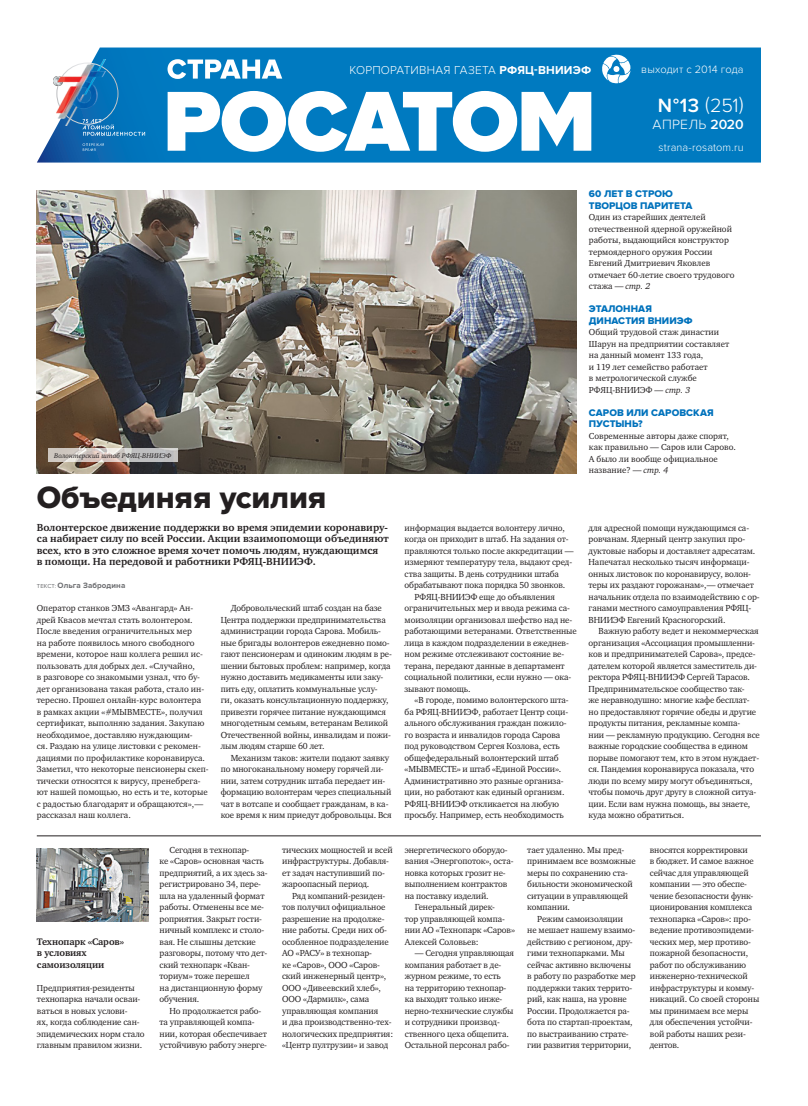
<style>
.page{position:relative;width:808px;height:1106px;background:#fff}
.page>*{position:absolute;margin:0;border:0;box-sizing:border-box;transform-origin:0 0}
.Заголовок_2{font:32px "Proxima Nova Extrabld";letter-spacing:-.01em;color:#231f20}
.t1{font:300 19.9px "Proxima Nova";color:#fff}
.t2{font:300 13.9px "Proxima Nova";letter-spacing:.02em;color:#fff}
.t3{font:300 11.9px "Proxima Nova";letter-spacing:.02em;color:#fff}
.t4{font:300 11px "Proxima Nova";letter-spacing:.01em;color:#fff}
.Лид{font:700 10.5px/11.5px "Charter ITC";color:#231f20}
.text-0{font:10px/11.5px "Proxima Nova Extrabld";color:#0072bc}
.Текст_сноски{font:700 9.7px/11.5px "Charter ITC";letter-spacing:-.01em;color:#231f20}
.text-main_new{font:9px/11.5px "Charter ITC";letter-spacing:-.01em;color:#231f20}
.text-main_new_0{font:8.9px/11.5px "Charter ITC";color:#231f20}
.Продолжение_на_стр{font:700 8px "Proxima Nova";letter-spacing:.01em;color:#6c6d70}
.подпись_к_фото{font:italic 7px "Charter ITC";color:#231f20}
.s1{font-weight:700}
.s2{font-weight:600}
.s3{font-style:italic}
.s4{font-weight:400;font-size:6px}
</style>
<div class="page">
<svg style="left:37px;top:47px;width:724px;height:115px;background:#0d7ec1"></svg>
<svg style="left:599px;top:51px;width:36px;height:33px"></svg>
<hr style="left:37px;top:835px;width:724px;height:1px;background:#231f20">
<img style="left:53px;top:59px;width:61px;height:67px">
<svg style="left:83px;top:143px;width:21px;height:8px"></svg>
<svg style="left:82px;top:119px;width:63px;height:17px"></svg>
<svg style="left:167px;top:59px;width:115px;height:20px"></svg>
<svg style="left:168px;top:91px;width:423px;height:61px"></svg>
<img style="left:37px;top:848px;width:111px;height:73px">
<img style="left:37px;top:191px;width:540px;height:282px">
<svg style="left:48px;top:448px;width:129px;height:13px;background:#cec9c5"></svg>
<p class="подпись_к_фото" style="left:54px;top:451px;width:119px">Волонтерский штаб РФЯЦ-ВНИИЭФ</p>
<p class="Заголовок_2" style="left:37px;top:478px;width:291px">Объединяя усилия</p>
<p class="t3" style="left:350px;top:63px;width:243px">КОРПОРАТИВНАЯ ГАЗЕТА <span class="s1">РФЯЦ-ВНИИЭФ</span></p>
<p class="t4" style="left:641px;top:63px;width:104px">выходит с 2014 года</p>
<p class="t1" style="left:658px;top:94px;width:87px"><span class="s2">N°13</span> (251)</p>
<p class="t2" style="left:653px;top:116px;width:93px">АПРЕЛЬ <span class="s2">2020</span></p>
<p class="t4" style="left:658px;top:141px;width:87px">strana-rosatom.ru</p>
<p class="text-0" style="left:589px;top:188px;width:105px">60 ЛЕТ В СТРОЮ<br>ТВОРЦОВ ПАРИТЕТА</p>
<p class="text-main_new_0" style="left:589px;top:211px;width:147px">Один из старейших деятелей отечественной ядерной оружейной работы, выдающийся конструктор термоядерного оружия России<br>Евгений Дмитриевич Яковлев отмечает 60-летие своего трудового стажа — <span class="s3">стр. 2</span></p>
<p class="text-0" style="left:589px;top:303px;width:105px">ЭТАЛОННАЯ<br>ДИНАСТИЯ ВНИИЭФ</p>
<p class="text-main_new_0" style="left:589px;top:326px;width:142px">Общий трудовой стаж династии<br>Шарун на предприятии составляет на данный момент 133 года,<br>и 119 лет семейство работает<br>в метрологической службе<br>РФЯЦ-ВНИИЭФ — <span class="s3">стр. 3</span></p>
<p class="text-0" style="left:589px;top:407px;width:126px">САРОВ ИЛИ САРОВСКАЯ<br>ПУСТЫНЬ?</p>
<p class="text-main_new_0" style="left:589px;top:430px;width:149px">Современные авторы даже спорят, как правильно — Саров или Сарово.<br>А было ли вообще официальное название? — <span class="s3">стр. 4</span></p>
<p class="Лид" style="left:37px;top:521px;width:354px">Волонтерское движение поддержки во время эпидемии коронавиру&shy;са набирает силу по всей России. Акции взаимопомощи объединяют всех, кто в это сложное время хочет помочь людям, нуждающимся<br>в помощи. На передовой и работники РФЯЦ-ВНИИЭФ.</p>
<p class="Продолжение_на_стр" style="left:37px;top:581px;width:90px"><span class="s4">ТЕКСТ:</span> Ольга Забродина</p>
<p class="text-main_new_0" style="left:37px;top:602px;width:173px">Оператор станков ЭМЗ «Авангард» Ан&shy;дрей Квасов мечтал стать волонтером.<br>После введения ограничительных мер<br>на работе появилось много свободного времени, которое наш коллега решил ис&shy;пользовать для добрых дел. «Случайно,<br>в разговоре со знакомыми узнал, что бу&shy;дет организована такая работа, стало ин&shy;тересно. Прошел онлайн-курс волонтера<br>в рамках акции «#МЫВМЕСТЕ», получил сертификат, выполняю задания. Закупаю необходимое, доставляю нуждающим-<br>ся. Раздаю на улице листовки с рекомен&shy;дациями по профилактике коронавируса.<br>Заметил, что некоторые пенсионеры скеп&shy;тически относятся к вирусу, пренебрега&shy;ют нашей помощью, но есть и те, которые с радостью благодарят и обращаются»,— рассказал наш коллега.</p>
<p class="text-main_new" style="left:221px;top:602px;width:173px;text-indent:10px">Добровольческий штаб создан на базе Центра поддержки предпринимательства администрации города Сарова. Мобиль&shy;ные бригады волонтеров ежедневно помо&shy;гают пенсионерам и одиноким людям в ре&shy;шении бытовых проблем: например, когда нужно доставить медикаменты или заку&shy;пить еду, оплатить коммунальные услу-<br>ги, оказать консультационную поддержку, привезти горячее питание нуждающимся многодетным семьям, ветеранам Великой Отечественной войны, инвалидам и пожи&shy;лым людям старше 60 лет.</p>
<p class="text-main_new" style="left:221px;top:752px;width:172px;text-indent:10px">Механизм таков: жители подают заявку по многоканальному номеру горячей ли&shy;нии, затем сотрудник штаба передает ин&shy;формацию волонтерам через специальный чат в вотсапе и сообщает гражданам, в ка&shy;кое время к ним приедут добровольцы. Вся</p>
<p class="Текст_сноски" style="left:37px;top:936px;width:89px">Технопарк «Саров» в условиях самоизоляции</p>
<p class="text-main_new_0" style="left:37px;top:982px;width:109px">Предприятия-резиденты технопарка начали осваи&shy;ваться в новых услови-<br>ях, когда соблюдение сан&shy;эпидемических норм стало главным правилом жизни.</p>
<p class="text-main_new" style="left:160px;top:844px;width:110px;text-indent:10px">Сегодня в технопар-<br>ке «Саров» основная часть предприятий, а их здесь за&shy;регистрировано 34, пере&shy;шла на удаленный формат работы. Отменены все ме&shy;роприятия. Закрыт гости&shy;ничный комплекс и столо&shy;вая. Не слышны детские разговоры, потому что дет&shy;ский технопарк «Кван&shy;ториум» тоже перешел<br>на дистанционную форму обучения.</p>
<p class="text-main_new" style="left:160px;top:1005px;width:109px;text-indent:10px">Но продолжается рабо&shy;та управляющей компа&shy;нии, которая обеспечивает устойчивую работу энерге-</p>
<p class="text-main_new" style="left:282px;top:844px;width:112px">тических мощностей и всей инфраструктуры. Добавля&shy;ет задач наступивший по&shy;жароопасный период.</p>
<p class="text-main_new" style="left:282px;top:890px;width:113px;text-indent:10px">Ряд компаний-резиден&shy;тов получил официальное разрешение на продолже&shy;ние работы. Среди них об&shy;особленное подразделение<br>АО «РАСУ» в технопар-<br>ке «Саров», ООО «Саров&shy;ский инженерный центр»,<br>ООО «Дивеевский хлеб»,<br>ООО «Дармилк», сама управляющая компания<br>и два производственно-тех&shy;нологических предприятия: «Центр пултрузии» и завод</p>
<p class="text-main_new" style="left:405px;top:522px;width:170px">информация выдается волонтеру лично, когда он приходит в штаб. На задания от&shy;правляются только после аккредитации — измеряют температуру тела, выдают сред&shy;ства защиты. В день сотрудники штаба обрабатывают пока порядка 50 звонков.</p>
<p class="text-main_new" style="left:405px;top:591px;width:174px;text-indent:10px">РФЯЦ-ВНИИЭФ еще до объявления ограничительных мер и ввода режима са&shy;моизоляции организовал шефство над не&shy;работающими ветеранами. Ответственные лица в каждом подразделении в ежеднев&shy;ном режиме отслеживают состояние ве&shy;терана, передают данные в департамент социальной политики, если нужно — ока&shy;зывают помощь.</p>
<p class="text-main_new" style="left:405px;top:694px;width:165px;text-indent:10px">«В городе, помимо волонтерского шта&shy;ба РФЯЦ-ВНИИЭФ, работает Центр соци&shy;ального обслуживания граждан пожило&shy;го возраста и инвалидов города Сарова под руководством Сергея Козлова, есть общефедеральный волонтерский штаб «МЫВМЕСТЕ» и штаб «Единой России».<br>Административно это разные организа&shy;ции, но работают как единый организм.<br>РФЯЦ-ВНИИЭФ откликается на любую просьбу. Например, есть необходимость</p>
<p class="text-main_new" style="left:588px;top:522px;width:173px">для адресной помощи нуждающимся са&shy;ровчанам. Ядерный центр закупил про&shy;дуктовые наборы и доставляет адресатам.<br>Напечатал несколько тысяч информаци&shy;онных листовок по коронавирусу, волон&shy;теры их раздают горожанам»,— отмечает начальник отдела по взаимодействию с ор&shy;ганами местного самоуправления РФЯЦ-ВНИИЭФ Евгений Красногорский.</p>
<p class="text-main_new" style="left:588px;top:625px;width:173px;text-indent:10px">Важную работу ведет и некоммерческая организация «Ассоциация промышленни&shy;ков и предпринимателей Сарова», предсе&shy;дателем которой является заместитель ди&shy;ректора РФЯЦ-ВНИИЭФ Сергей Тарасов.<br>Предпринимательское сообщество так-<br>же неравнодушно: многие кафе бесплат&shy;но предоставляют горячие обеды и другие продукты питания, рекламные компа-<br>нии — рекламную продукцию. Сегодня все важные городские сообщества в едином порыве помогают тем, кто в этом нуждает&shy;ся. Пандемия коронавируса показала, что люди по всему миру могут объединяться, чтобы помочь друг другу в сложной ситуа&shy;ции. Если вам нужна помощь, вы знаете, куда можно обратиться.</p>
<p class="text-main_new" style="left:405px;top:844px;width:110px">энергетического оборудо&shy;вания «Энергопоток», оста&shy;новка которых грозит не&shy;выполнением контрактов на поставку изделий.</p>
<p class="text-main_new" style="left:405px;top:901px;width:112px;text-indent:10px">Генеральный дирек-<br>тор управляющей компа&shy;нии АО «Технопарк «Саров»<br>Алексей Соловьев:</p>
<p class="text-main_new" style="left:405px;top:947px;width:111px;text-indent:10px">— Сегодня управляющая компания работает в де&shy;журном режиме, то есть<br>на территорию технопар&shy;ка выходят только инже&shy;нерно-технические службы и сотрудники производ&shy;ственного цеха общепита.<br>Остальной персонал рабо-</p>
<p class="text-main_new" style="left:527px;top:844px;width:110px">тает удаленно. Мы пред&shy;принимаем все возможные меры по сохранению ста&shy;бильности экономической ситуации в управляющей компании.</p>
<p class="text-main_new" style="left:527px;top:913px;width:110px;text-indent:10px">Режим самоизоляции<br>не мешает нашему взаимо&shy;действию с регионом, дру&shy;гими технопарками. Мы сейчас активно включены в работу по разработке мер поддержки таких террито&shy;рий, как наша, на уровне<br>России. Продолжается ра&shy;бота по стартап-проектам, по выстраиванию страте&shy;гии развития территории,</p>
<p class="text-main_new" style="left:650px;top:844px;width:111px">вносятся корректировки<br>в бюджет. И самое важное сейчас для управляющей компании — это обеспе&shy;чение безопасности функ&shy;ционирования комплекса технопарка «Саров»: про&shy;ведение противоэпидеми&shy;ческих мер, мер противо&shy;пожарной безопасности, работ по обслуживанию инженерно-технической инфраструктуры и комму&shy;никаций. Со своей стороны мы принимаем все меры для обеспечения устойчи&shy;вой работы наших рези&shy;дентов.</p>
</div>
